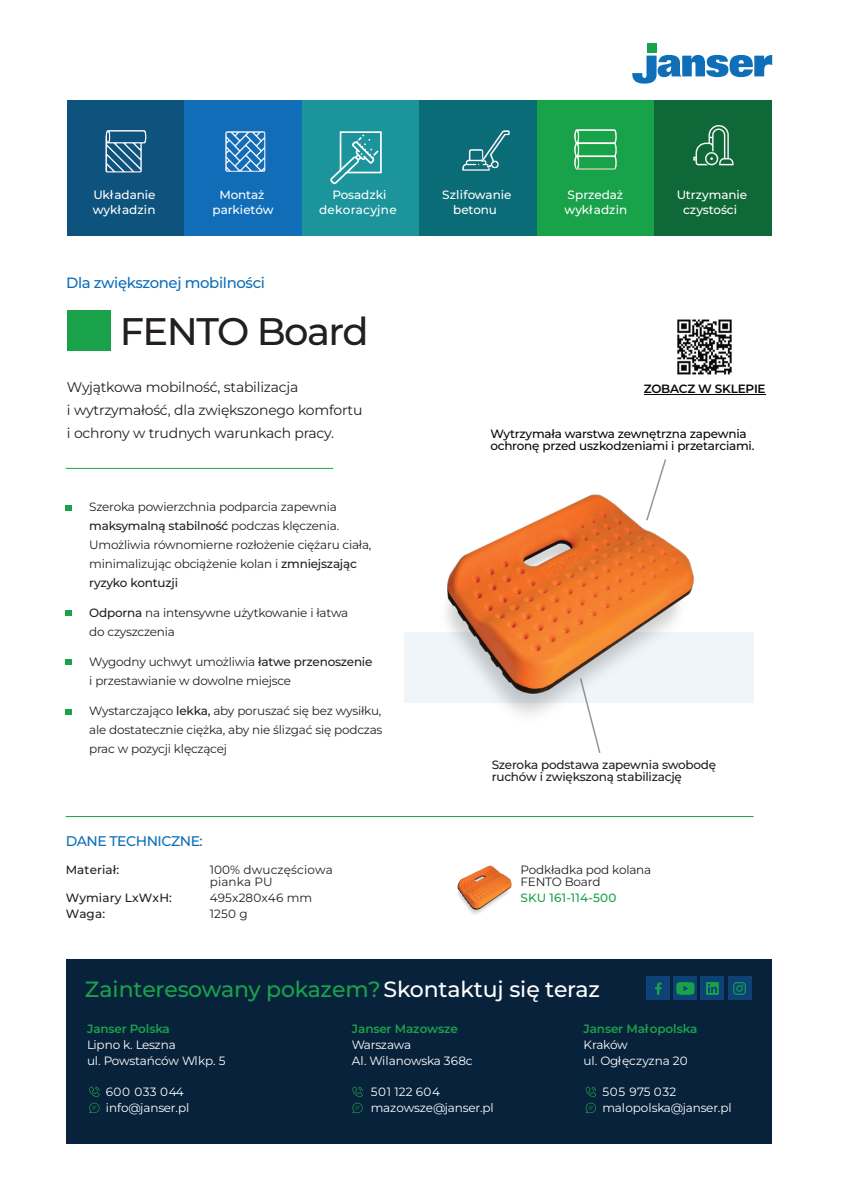
<style>
.page{position:relative;width:842px;height:1191px;background:#fff}
.page>*{position:absolute;margin:0;border:0;box-sizing:border-box;transform-origin:0 0}
.t1{font:500 38.4px "Montserrat";letter-spacing:-.04em;color:#231f20}
.t2{font:500 22px "Montserrat";letter-spacing:-.01em;color:#1aa24a}
.t3{font:500 14.8px "Montserrat";letter-spacing:-.025em;color:#0e6fb8}
.t4{font:14px/23px "Montserrat";letter-spacing:-.015em;color:#231f20}
.t5{font:500 14px "Montserrat";letter-spacing:-.035em;color:#0e6fb8}
.t6{font:12px/19px "Montserrat";letter-spacing:-.015em;color:#231f20}
.t7{font:12px/15.6px "Montserrat";letter-spacing:-.01em;color:#fff}
.t8{font:500 12px/14.4px "Montserrat";letter-spacing:-.005em;color:#fff;text-align:center}
.t9{font:500 12px/12px "Montserrat";letter-spacing:-.015em;color:#080704}
.t10{font:500 12px/12px "Montserrat";letter-spacing:-.015em;color:#231f20}
.t11{font:600 12px "Montserrat";letter-spacing:-.015em;color:#1aa24a}
.t12{font:12px/12px "Montserrat";letter-spacing:.01em;color:#231f20}
.t13{font:500 12px "Montserrat";letter-spacing:.01em;color:#231f20}
.t14{font:500 12px/14.8px "Montserrat";letter-spacing:.02em;color:#fff;text-align:center}
.t15{font:500 12px "Montserrat";letter-spacing:.015em;color:#1aa24a}
.t16{font:600 12px "Montserrat";letter-spacing:-.015em;color:#080704}
.s1{font-weight:500}
.s2{color:#fff}
</style>
<div class="page">
<img style="left:677px;top:319px;width:55px;height:56px">
<div style="left:67px;top:958px;width:705px;height:185px;background:#09223c"></div>
<div style="left:404px;top:632px;width:349px;height:71px;background:#f0f5fa"></div>
<div style="left:646px;top:976px;width:24px;height:24px;background:#0d4276"></div>
<svg style="left:655px;top:982px;width:7px;height:12px"></svg>
<div style="left:727px;top:976px;width:24px;height:24px;background:#0d4276"></div>
<svg style="left:733px;top:982px;width:13px;height:12px"></svg>
<svg style="left:673px;top:976px;width:24px;height:24px"></svg>
<svg style="left:676px;top:982px;width:18px;height:12px"></svg>
<div style="left:700px;top:976px;width:24px;height:24px;background:#0d4276"></div>
<svg style="left:706px;top:982px;width:13px;height:12px"></svg>
<div style="left:647px;top:44px;width:9px;height:9px;background:#1aa24a"></div>
<svg style="left:632px;top:55px;width:140px;height:29px"></svg>
<hr style="left:66px;top:468px;width:267px;height:1px;background:#1aa24a">
<hr style="left:66px;top:816px;width:687px;height:1px;background:#1aa24a">
<div style="left:67px;top:310px;width:44px;height:40px;background:#1aa24a"></div>
<svg style="left:66px;top:505px;width:6px;height:5px"></svg>
<svg style="left:66px;top:610px;width:6px;height:6px"></svg>
<svg style="left:66px;top:659px;width:6px;height:6px"></svg>
<svg style="left:66px;top:709px;width:6px;height:5px"></svg>
<div style="left:67px;top:101px;width:117px;height:135px;background:#0d537d"></div>
<div style="left:184px;top:101px;width:118px;height:135px;background:#116db7"></div>
<div style="left:302px;top:101px;width:117px;height:135px;background:#1b949b"></div>
<div style="left:419px;top:101px;width:118px;height:135px;background:#096c77"></div>
<div style="left:537px;top:101px;width:118px;height:135px;background:#18a24a"></div>
<div style="left:655px;top:101px;width:117px;height:135px;background:#0f6837"></div>
<img style="left:462px;top:149px;width:36px;height:22px">
<img style="left:482px;top:130px;width:27px;height:37px">
<svg style="left:693px;top:125px;width:40px;height:40px"></svg>
<img style="left:575px;top:130px;width:42px;height:39px">
<img style="left:106px;top:130px;width:40px;height:42px">
<img style="left:225px;top:132px;width:41px;height:40px">
<svg style="left:330px;top:131px;width:52px;height:53px"></svg>
<svg style="left:89px;top:1086px;width:11px;height:27px"></svg>
<svg style="left:352px;top:1086px;width:11px;height:27px"></svg>
<svg style="left:586px;top:1086px;width:10px;height:27px"></svg>
<svg style="left:596px;top:744px;width:5px;height:9px"></svg>
<img style="left:446px;top:459px;width:248px;height:285px">
<img style="left:457px;top:865px;width:55px;height:49px">
<hr style="left:644px;top:394px;width:122px;height:1px;background:#080704">
<p class="t8" style="left:93px;top:188px;width:64px;text-align:left">Układanie wykładzin</p>
<p class="t8" style="left:213px;top:188px;width:62px">Montaż parkietów</p>
<p class="t14" style="left:319px;top:188px;width:79px">Posadzki dekoracyjne</p>
<p class="t8" style="left:564px;top:188px;width:64px;text-align:left">Sprzedaż wykładzin</p>
<p class="t8" style="left:677px;top:188px;width:72px">Utrzymanie czystości</p>
<p class="t8" style="left:442px;top:188px;width:71px">Szlifowanie betonu</p>
<p class="t3" style="left:66px;top:274px;width:200px">Dla zwiększonej mobilności</p>
<h1 class="t1" style="left:120px;top:308px;width:251px">FENTO Board</h1>
<p class="t4" style="left:67px;top:376px;width:297px">Wyjątkowa mobilność, stabilizacja<br>i wytrzymałość, dla zwiększonego komfortu i ochrony w trudnych warunkach pracy.</p>
<p class="t6" style="left:89px;top:497px;width:284px">Szeroka powierzchnia podparcia zapewnia <span class="s1">maksymalną stabilność</span> podczas klęczenia.<br>Umożliwia równomierne rozłożenie ciężaru ciała, minimalizując obciążenie kolan i <span class="s1">zmniejszając ryzyko kontuzji</span></p>
<p class="t6" style="left:89px;top:603px;width:261px"><span class="s1">Odporna</span> na intensywne użytkowanie i łatwa do czyszczenia</p>
<p class="t6" style="left:89px;top:652px;width:285px">Wygodny uchwyt umożliwia <span class="s1">łatwe przenoszenie </span>i przestawianie w dowolne miejsce</p>
<p class="t6" style="left:89px;top:701px;width:295px;text-align:justify">Wystarczająco <span class="s1">lekka,</span> aby poruszać się bez wysiłku, ale dostatecznie ciężka, aby nie ślizgać się podczas prac w pozycji klęczącej</p>
<p class="t5" style="left:66px;top:832px;width:138px">DANE TECHNICZNE:</p>
<p class="t13" style="left:66px;top:862px;width:55px">Materiał:</p>
<p class="t12" style="left:210px;top:864px;width:125px">100% dwuczęściowa pianka PU</p>
<p class="t13" style="left:66px;top:890px;width:108px">Wymiary LxWxH:</p>
<p class="t12" style="left:210px;top:891px;width:104px">495x280x46 mm</p>
<p class="t10" style="left:66px;top:907px;width:41px">Waga:</p>
<p class="t6" style="left:210px;top:903px;width:39px">1250 g</p>
<p class="t16" style="left:644px;top:381px;width:123px">ZOBACZ W SKLEPIE</p>
<p class="t9" style="left:490px;top:428px;width:266px">Wytrzymała warstwa zewnętrzna zapewnia ochronę przed uszkodzeniami i przetarciami.</p>
<p class="t10" style="left:492px;top:758px;width:226px">Szeroka podstawa zapewnia swobodę ruchów i zwiększoną stabilizację</p>
<p class="t6" style="left:520px;top:864px;width:132px;line-height:12px">Podkładka pod kolana<br>FENTO Board</p>
<p class="t15" style="left:520px;top:890px;width:97px">SKU 161-114-500</p>
<h2 class="t2" style="left:85px;top:975px;width:516px">Zainteresowany pokazem?<span class="s2">Skontaktuj się teraz</span></h2>
<p class="t11" style="left:87px;top:1021px;width:84px">Janser Polska</p>
<p class="t7" style="left:87px;top:1036px;width:140px">Lipno k. Leszna<br>ul. Powstańców Wlkp. 5</p>
<p class="t7" style="left:106px;top:1083px;width:85px">600 033 044 info@janser.pl</p>
<p class="t11" style="left:352px;top:1021px;width:108px">Janser Mazowsze</p>
<p class="t7" style="left:352px;top:1036px;width:122px">Warszawa<br>Al. Wilanowska 368c</p>
<p class="t7" style="left:371px;top:1083px;width:125px">501 122 604 mazowsze@janser.pl</p>
<p class="t11" style="left:583px;top:1021px;width:115px">Janser Małopolska</p>
<p class="t7" style="left:583px;top:1036px;width:106px">Kraków<br>ul. Ogłęczyzna 20</p>
<p class="t7" style="left:602px;top:1083px;width:131px">505 975 032 malopolska@janser.pl</p>
</div>
